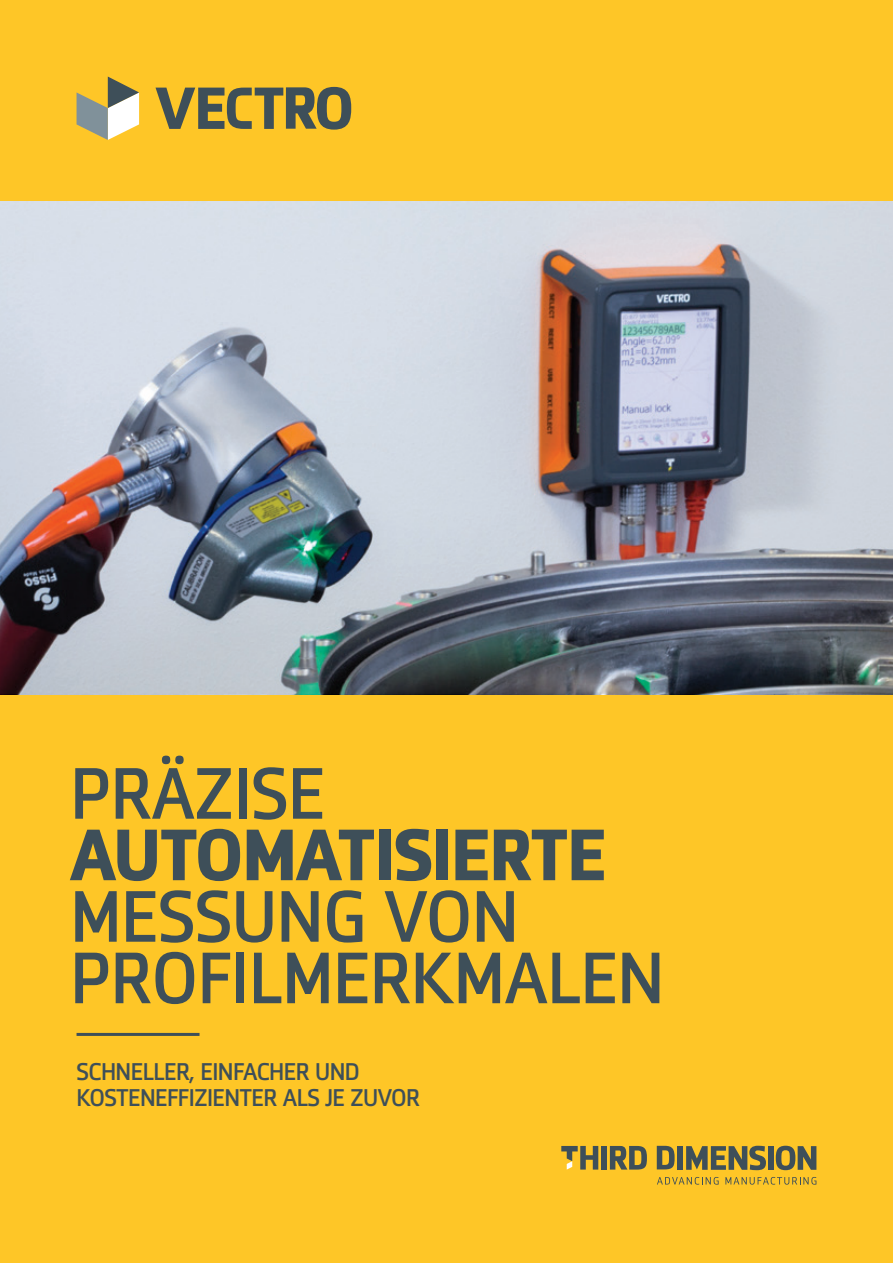
<style>
.page{position:relative;width:893px;height:1263px;background:#fec627}
.page>*{position:absolute;margin:0;border:0;box-sizing:border-box;transform-origin:0 0}
.t1{font:72px "Zemestro Std";letter-spacing:-.01em;color:#3e4f59}
.t2{font:700 72px "Zemestro Std";letter-spacing:-.01em;color:#3e4f59}
.t3{font:24px "Zemestro Std";letter-spacing:-.025em;color:#3e4f59}
</style>
<div class="page">
<div style="left:677px;top:1146px;width:6px;height:24px;background:#3e4f59"></div>
<svg style="left:686px;top:1146px;width:80px;height:24px"></svg>
<div style="left:768px;top:1146px;width:5px;height:24px;background:#3e4f59"></div>
<svg style="left:776px;top:1146px;width:40px;height:24px"></svg>
<svg style="left:657px;top:1146px;width:18px;height:23px"></svg>
<svg style="left:561px;top:1146px;width:37px;height:23px"></svg>
<div style="left:601px;top:1146px;width:6px;height:23px;background:#3e4f59"></div>
<svg style="left:610px;top:1146px;width:37px;height:23px"></svg>
<svg style="left:657px;top:1177px;width:62px;height:7px"></svg>
<svg style="left:725px;top:1177px;width:91px;height:7px"></svg>
<hr style="left:77px;top:1033px;width:123px;height:3px;background:#3e4f59">
<svg style="left:77px;top:77px;width:62px;height:63px"></svg>
<svg style="left:156px;top:87px;width:195px;height:43px"></svg>
<img style="left:0;top:202px;width:893px;height:493px">
<p class="t1" style="left:70px;top:750px;width:257px">PRÄZISE</p>
<p class="t2" style="left:70px;top:809px;width:538px">AUTOMATISIERTE</p>
<p class="t1" style="left:70px;top:873px;width:450px">MESSUNG VON</p>
<p class="t1" style="left:70px;top:935px;width:596px">PROFILMERKMALEN</p>
<p class="t3" style="left:77px;top:1058px;width:285px">SCHNELLER, EINFACHER UND</p>
<p class="t3" style="left:77px;top:1083px;width:345px">KOSTENEFFIZIENTER ALS JE ZUVOR</p>
</div>
